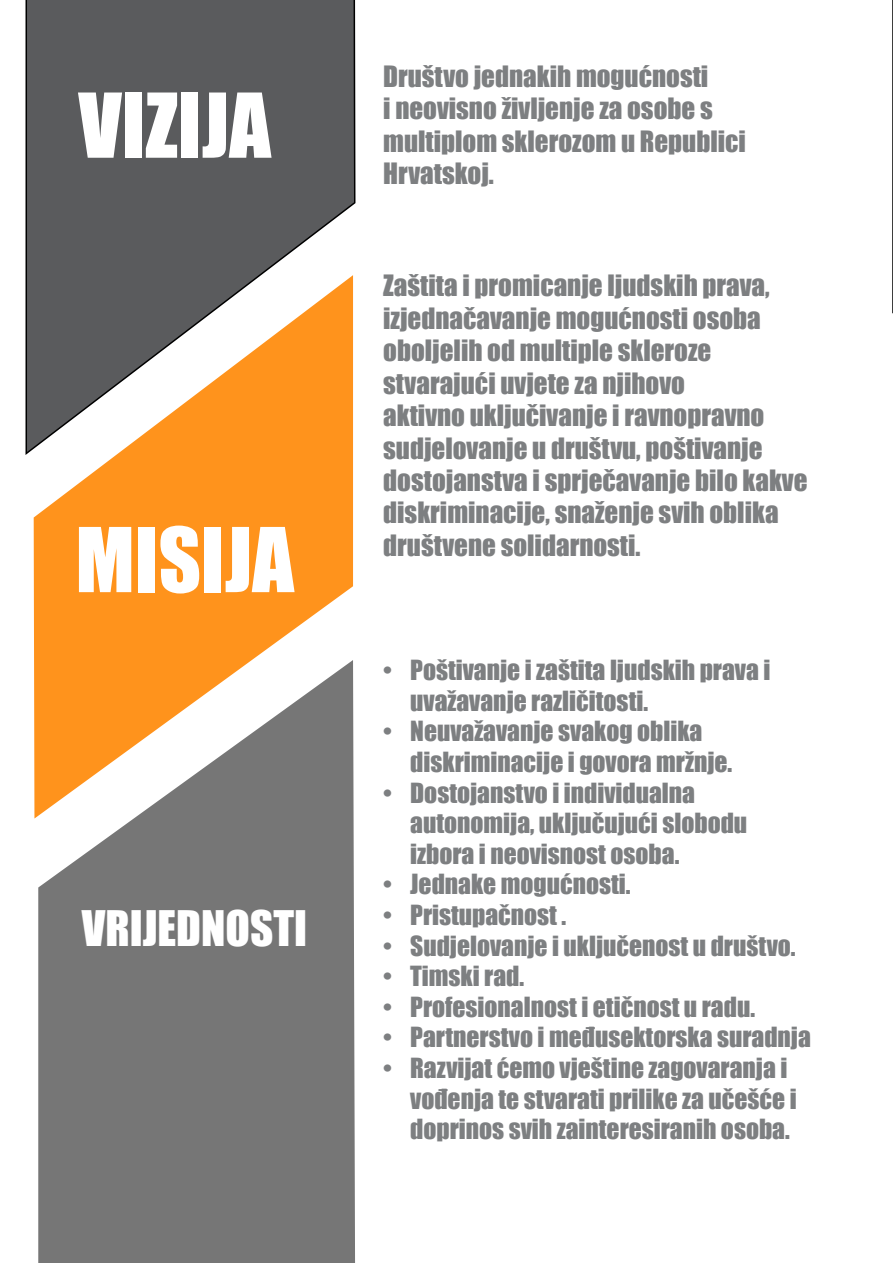
<style>
.page{position:relative;width:893px;height:1263px;background:#fff}
.page>*{position:absolute;margin:0;border:0;box-sizing:border-box;transform-origin:0 0}
.t1{font:82.5px "Impact";color:#fff}
.t2{font:45px "Impact";color:#fff}
.t3{font:27px/32.4px "Impact";color:#7d7f81}
.t4{font:25.5px/30.6px "Impact";color:#7d7f81}
</style>
<div class="page">
<div style="left:38px;top:671px;width:317px;height:592px;background:#767676"></div>
<svg style="left:34px;top:456px;width:319px;height:362px;fill:#ff931c"></svg>
<svg style="left:25px;top:0;width:331px;height:456px;background:#877869"></svg>
<svg style="left:892px;top:0;width:1px;height:313px"></svg>
<h1 class="t1" style="left:78px;top:61px;width:194px">VIZIJA</h1>
<h1 class="t1" style="left:76px;top:496px;width:220px">MISIJA</h1>
<h2 class="t2" style="left:82px;top:893px;width:227px">VRIJEDNOSTI</h2>
<p class="t3" style="left:383px;top:59px;width:364px">Društvo jednakih mogućnosti<br>i neovisno življenje za osobe s multiplom sklerozom u Republici<br>Hrvatskoj.</p>
<p class="t3" style="left:383px;top:269px;width:426px">Zaštita i promicanje ljudskih prava, izjednačavanje mogućnosti osoba oboljelih od multiple skleroze stvarajući uvjete za njihovo<br>aktivno uključivanje i ravnopravno sudjelovanje u društvu, poštivanje dostojanstva i sprječavanje bilo kakve diskriminacije, snaženje svih oblika društvene solidarnosti.</p>
<p class="t4" style="left:410px;top:654px;width:362px;text-indent:-27px">• Poštivanje i zaštita ljudskih prava i uvažavanje različitosti.</p>
<p class="t4" style="left:410px;top:715px;width:324px;text-indent:-27px">• Neuvažavanje svakog oblika diskriminacije i govora mržnje.</p>
<p class="t4" style="left:410px;top:777px;width:339px;text-indent:-27px">• Dostojanstvo i individualna autonomija, uključujući slobodu izbora i neovisnost osoba.</p>
<p class="t4" style="left:383px;top:868px;width:249px">• Jednake mogućnosti.</p>
<p class="t4" style="left:383px;top:899px;width:185px">• Pristupačnost .</p>
<p class="t4" style="left:383px;top:930px;width:414px">• Sudjelovanje i uključenost u društvo.</p>
<p class="t4" style="left:383px;top:960px;width:143px">• Timski rad.</p>
<p class="t4" style="left:383px;top:991px;width:373px">• Profesionalnost i etičnost u radu.</p>
<p class="t4" style="left:383px;top:1021px;width:429px">• Partnerstvo i međusektorska suradnja</p>
<p class="t4" style="left:410px;top:1052px;width:388px;text-indent:-27px">• Razvijat ćemo vještine zagovaranja i vođenja te stvarati prilike za učešće i doprinos svih zainteresiranih osoba.</p>
</div>
